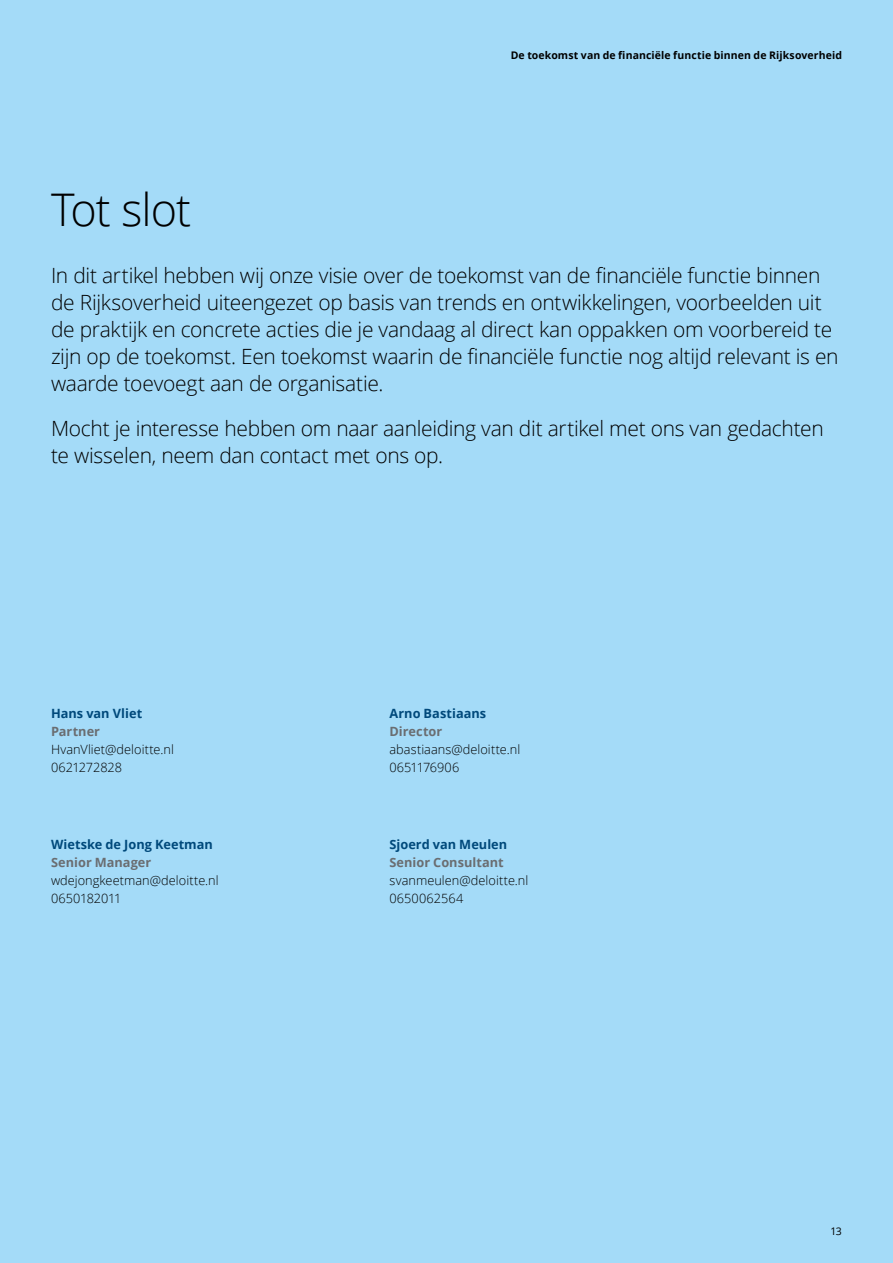
<style>
.page{position:relative;width:893px;height:1263px;background:#a4dbf8}
.page>*{position:absolute;margin:0;border:0;box-sizing:border-box;transform-origin:0 0}
.t1{font:300 45px "Open Sans";letter-spacing:-.025em;color:#000}
.t2{font:300 21px/27px "Open Sans";letter-spacing:-.015em;color:#000}
.t3{font:300 12.75px/18px "Open Sans";color:#000}
.t4{font:700 12.75px "Open Sans";letter-spacing:.005em;color:#00497b}
.t5{font:700 12.75px "Open Sans";color:#6a6d71}
.t6{font:700 10.5px "Open Sans";letter-spacing:.01em;color:#000}
.t7{font:10.5px "Open Sans";color:#000}
</style>
<div class="page">
<h1 class="t1" style="left:51px;top:179px;width:142px">Tot slot</h1>
<p class="t6" style="left:511px;top:48px;width:333px">De toekomst van de financiële functie binnen de Rijksoverheid</p>
<p class="t2" style="left:51px;top:261px;width:789px">In dit artikel hebben wij onze visie over de toekomst van de financiële functie binnen de Rijksoverheid uiteengezet op basis van trends en ontwikkelingen, voorbeelden uit de praktijk en concrete acties die je vandaag al direct kan oppakken om voorbereid te zijn op de toekomst. Een toekomst waarin de financiële functie nog altijd relevant is en waarde toevoegt aan de organisatie.</p>
<p class="t2" style="left:51px;top:414px;width:774px">Mocht je interesse hebben om naar aanleiding van dit artikel met ons van gedachten te wisselen, neem dan contact met ons op.</p>
<p class="t4" style="left:51px;top:704px;width:93px">Hans van Vliet</p>
<p class="t5" style="left:51px;top:722px;width:51px">Partner</p>
<p class="t3" style="left:51px;top:740px;width:124px">HvanVliet@deloitte.nl<br>0621272828</p>
<p class="t4" style="left:51px;top:835px;width:163px">Wietske de Jong Keetman</p>
<p class="t5" style="left:51px;top:853px;width:102px">Senior Manager</p>
<p class="t3" style="left:51px;top:871px;width:169px">wdejongkeetman@deloitte.nl<br>0650182011</p>
<p class="t4" style="left:389px;top:704px;width:98px">Arno Bastiaans</p>
<p class="t5" style="left:389px;top:722px;width:54px">Director</p>
<p class="t3" style="left:389px;top:740px;width:132px">abastiaans@deloitte.nl<br>0651176906</p>
<p class="t4" style="left:389px;top:835px;width:119px">Sjoerd van Meulen</p>
<p class="t5" style="left:389px;top:853px;width:116px">Senior Consultant</p>
<p class="t3" style="left:389px;top:871px;width:140px">svanmeulen@deloitte.nl<br>0650062564</p>
<p class="t7" style="left:830px;top:1224px;width:13px">13</p>
</div>
